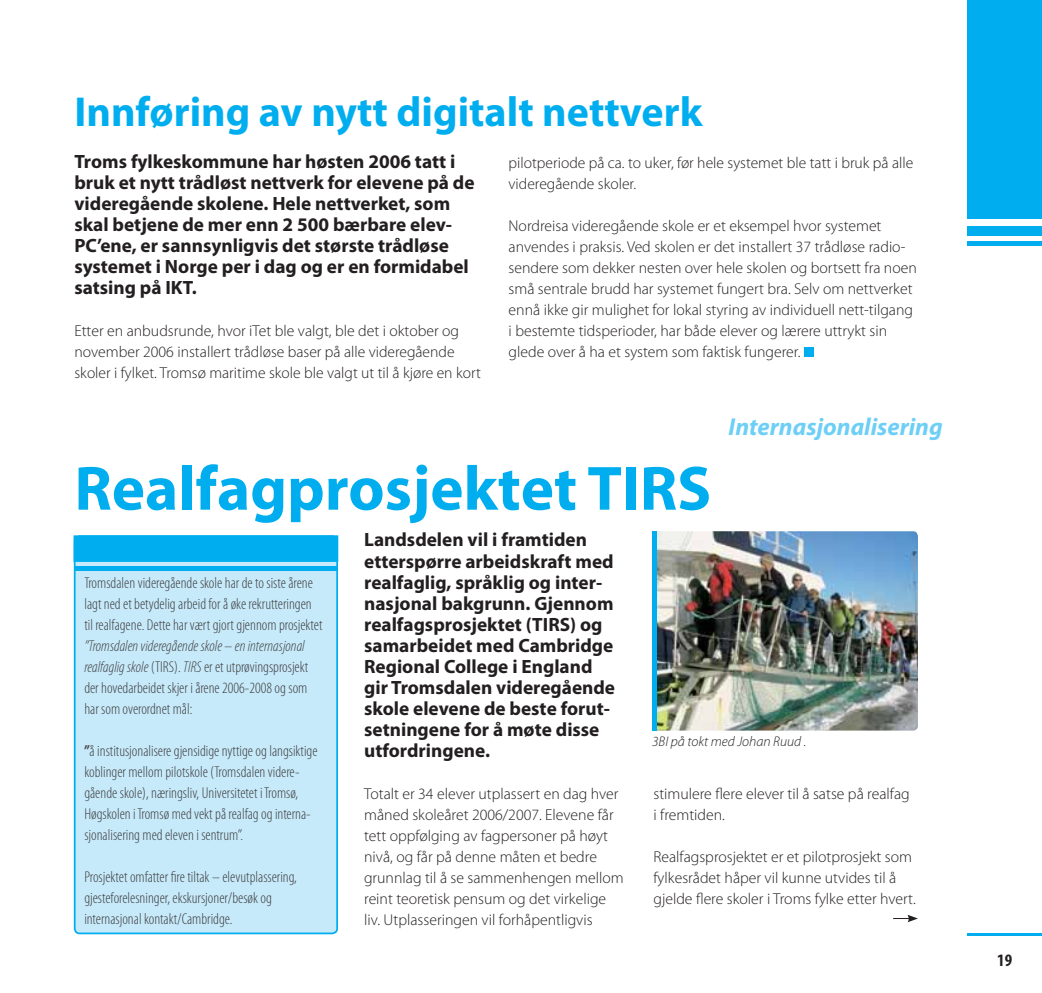
<style>
.page{position:relative;width:1042px;height:993px;background:#fff}
.page>*{position:absolute;margin:0;border:0;box-sizing:border-box;transform-origin:0 0}
.t1{font:700 63px "Myriad";color:#00aeef}
.t2{font:700 42px "Myriad Pro";color:#00aeef}
.t3{font:italic 700 24.5px "Myriad Pro";color:#6dcff6}
.t4{font:700 19.25px/21px "Myriad Pro";color:#231f20}
.t5{font:700 condensed 17.5px "Myriad Pro";color:#231f20}
.t6{font:300 15.75px/21px "Myriad Pro";color:#231f20}
.t7{font:300 condensed 15.75px/21px "Myriad Pro";color:#404041}
.t8{font:italic 300 14px "Myriad Pro";color:#231f20}
.s1{font-style:italic}
.s2{font-weight:700}
</style>
<div class="page">
<div style="left:967px;top:0;width:75px;height:218px;background:#00aeef"></div>
<div style="left:967px;top:226px;width:75px;height:10px;background:#00aeef"></div>
<div style="left:967px;top:241px;width:75px;height:5px;background:#00aeef"></div>
<hr style="left:967px;top:933px;width:75px;height:2px;background:#00aeef">
<div style="left:804px;top:347px;width:10px;height:10px;background:#00aeef"></div>
<div style="left:75px;top:536px;width:262px;height:397px;background:#c7eafb;border-radius:5px"></div>
<div style="left:74px;top:535px;width:264px;height:398px;border:2px solid #00aeef;border-radius:5px"></div>
<div style="left:74px;top:536px;width:263px;height:25px;background:#00aeef"></div>
<div style="left:74px;top:535px;width:264px;height:26px;border:2px solid #00aeef"></div>
<hr style="left:74px;top:566px;width:263px;height:4px;background:#00aeef">
<img style="left:657px;top:531px;width:261px;height:199px">
<div style="left:652px;top:531px;width:5px;height:199px;background:#00aeef"></div>
<svg style="left:893px;top:914px;width:25px;height:8px"></svg>
<h2 class="t2" style="left:74px;top:96px;width:629px">Innføring av nytt digitalt nettverk</h2>
<p class="t4" style="left:74px;top:153px;width:402px">Troms fylkeskommune har høsten 2006 tatt i bruk et nytt trådløst nettverk for elevene på de videregående skolene. Hele nettverket, som skal betjene de mer enn 2 500 bærbare elev-PC’ene, er sannsynligvis det største trådløse systemet i Norge per i dag og er en formidabel satsing på IKT.</p>
<p class="t6" style="left:74px;top:322px;width:408px">Etter en anbudsrunde, hvor iTet ble valgt, ble det i oktober og november 2006 installert trådløse baser på alle videregående skoler i fylket. Tromsø maritime skole ble valgt ut til å kjøre en kort</p>
<p class="t6" style="left:508px;top:154px;width:406px">pilotperiode på ca. to uker, før hele systemet ble tatt i bruk på alle videregående skoler.</p>
<p class="t6" style="left:508px;top:217px;width:410px">Nordreisa videregående skole er et eksempel hvor systemet anvendes i praksis. Ved skolen er det installert 37 trådløse radio&shy;sendere som dekker nesten over hele skolen og bortsett fra noen små sentrale brudd har systemet fungert bra. Selv om nettverket ennå ikke gir mulighet for lokal styring av individuell nett-tilgang i bestemte tidsperioder, har både elever og lærere uttrykt sin glede over å ha et system som faktisk fungerer.</p>
<h3 class="t3" style="left:728px;top:418px;width:216px">Internasjonalisering</h3>
<h1 class="t1" style="left:74px;top:465px;width:638px">Realfagprosjektet TIRS</h1>
<p class="t4" style="left:364px;top:531px;width:252px">Landsdelen vil i framtiden etterspørre arbeidskraft med realfaglig, språklig og inter&shy;nasjonal bakgrunn. Gjennom realfagsprosjektet (TIRS) og samarbeidet med Cambridge<br>Regional College i England gir Tromsdalen videregående skole elevene de beste forut&shy;setningene for å møte disse utfordringene.</p>
<p class="t6" style="left:364px;top:784px;width:261px">Totalt er 34 elever utplassert en dag hver måned skoleåret 2006/2007. Elevene får tett oppfølging av fagpersoner på høyt nivå, og får på denne måten et bedre grunnlag til å se sammenhengen mellom reint teoretisk pensum og det virkelige liv. Utplasseringen vil forhåpentligvis</p>
<p class="t6" style="left:653px;top:784px;width:258px">stimulere flere elever til å satse på realfag i fremtiden.</p>
<p class="t7" style="left:84px;top:573px;width:240px">Tromsdalen videregående skole har de to siste årene lagt ned et betydelig arbeid for å øke rekrutteringen til realfagene. Dette har vært gjort gjennom prosjektet</p>
<p class="t7" style="left:84px;top:636px;width:225px"><span class="s1">”Tromsdalen videregående skole – en internasjonal realfaglig skole</span> (TIRS). <span class="s1">TIRS</span> er et utprøvingsprosjekt der hovedarbeidet skjer i årene 2006-2008 og som har som overordnet mål:</p>
<p class="t7" style="left:84px;top:741px;width:235px"><span class="s2">”</span>å institusjonalisere gjensidige nyttige og langsiktige koblinger mellom pilotskole (Tromsdalen videre&shy;gående skole), næringsliv, Universitetet i Tromsø, Høgskolen i Tromsø med vekt på realfag og interna&shy;sjonalisering med eleven i sentrum”.</p>
<p class="t7" style="left:84px;top:867px;width:214px">Prosjektet omfatter fire tiltak – elevutplassering, gjesteforelesninger, ekskursjoner/besøk og internasjonal kontakt/Cambridge.</p>
<p class="t8" style="left:652px;top:736px;width:156px">3BI på tokt med Johan Ruud .</p>
<p class="t6" style="left:653px;top:847px;width:264px">Realfagsprosjektet er et pilotprosjekt som fylkesrådet håper vil kunne utvides til å gjelde flere skoler i Troms fylke etter hvert.</p>
<p class="t5" style="left:997px;top:953px;width:16px">19</p>
</div>
